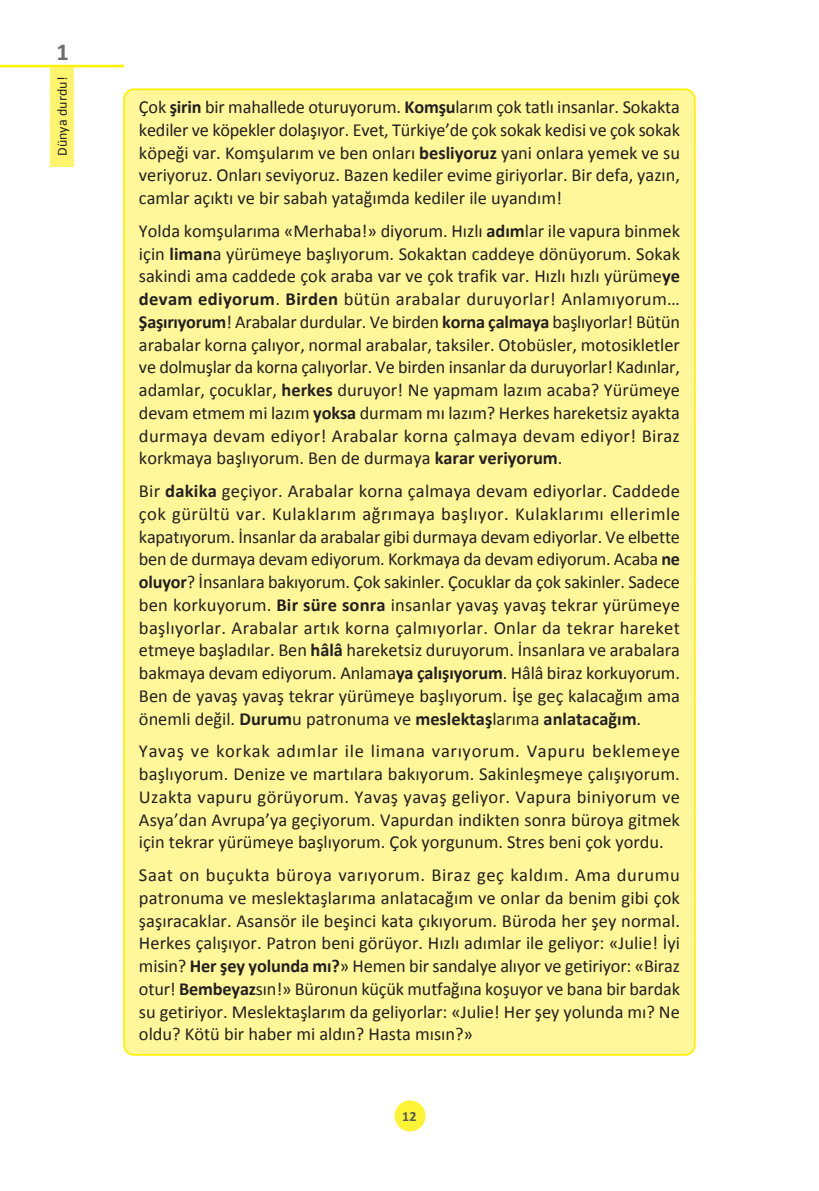
<style>
.page{position:relative;width:819px;height:1191px;background:#fff}
.page>*{position:absolute;margin:0;border:0;box-sizing:border-box;transform-origin:0 0}
.t1{font:700 24.5px "Calibri";color:#6c6d70}
.t2{font:18.38px/22.8px "Calibri";color:#231f20;text-align:justify}
.t3{font:14px "Calibri";letter-spacing:.01em;color:#231f20}
.t4{font:700 14px "Calibri";color:#57585a}
.s1{font-weight:700}
</style>
<div class="page">
<hr style="left:0;top:65px;width:124px;height:2px;background:#fff101">
<div style="left:50px;top:67px;width:24px;height:99px;background:#fff46d"></div>
<div style="left:394px;top:1100px;width:31px;height:31px;background:#fff335;border-radius:50%"></div>
<div style="left:124px;top:89px;width:570px;height:965px;background:#fff79a;border-radius:10px"></div>
<h1 class="t1" style="left:56px;top:36px;width:14px">1</h1>
<p class="t3" style="left:53px;top:156px;width:81px;rotate:-90deg">Dünya durdu!</p>
<p class="t2" style="left:139px;top:96px;width:542px">Çok <span class="s1">şirin</span> bir mahallede oturuyorum. <span class="s1">Komşu</span>larım çok tatlı insanlar. Sokakta kediler ve köpekler dolaşıyor. Evet, Türkiye’de çok sokak kedisi ve çok sokak köpeği var. Komşularım ve ben onları <span class="s1">besliyoruz</span> yani onlara yemek ve su veriyoruz. Onları seviyoruz. Bazen kediler evime giriyorlar. Bir defa, yazın, camlar açıktı ve bir sabah yatağımda kediler ile uyandım!</p>
<p class="t2" style="left:139px;top:219px;width:542px">Yolda komşularıma «Merhaba!» diyorum. Hızlı <span class="s1">adım</span>lar ile vapura binmek için <span class="s1">liman</span>a yürümeye başlıyorum. Sokaktan caddeye dönüyorum. Sokak sakindi ama caddede çok araba var ve çok trafik var. Hızlı hızlı yürüme<span class="s1">ye devam ediyorum</span>. <span class="s1">Birden</span> bütün arabalar duruyorlar! Anlamıyorum… <span class="s1">Şaşırıyorum</span>! Arabalar durdular. Ve birden <span class="s1">korna çalmaya</span> başlıyorlar! Bütün arabalar korna çalıyor, normal arabalar, taksiler. Otobüsler, motosikletler ve dolmuşlar da korna çalıyorlar. Ve birden insanlar da duruyorlar! Kadınlar, adamlar, çocuklar, <span class="s1">herkes</span> duruyor! Ne yapmam lazım acaba? Yürümeye devam etmem mi lazım <span class="s1">yoksa</span> durmam mı lazım? Herkes hareketsiz ayakta durmaya devam ediyor! Arabalar korna çalmaya devam ediyor! Biraz korkmaya başlıyorum. Ben de durmaya <span class="s1">karar veriyorum</span>.</p>
<p class="t2" style="left:139px;top:479px;width:542px">Bir <span class="s1">dakika</span> geçiyor. Arabalar korna çalmaya devam ediyorlar. Caddede çok gürültü var. Kulaklarım ağrımaya başlıyor. Kulaklarımı ellerimle kapatıyorum. İnsanlar da arabalar gibi durmaya devam ediyorlar. Ve elbette ben de durmaya devam ediyorum. Korkmaya da devam ediyorum. Acaba <span class="s1">ne oluyor</span>? İnsanlara bakıyorum. Çok sakinler. Çocuklar da çok sakinler. Sadece ben korkuyorum. <span class="s1">Bir süre sonra</span> insanlar yavaş yavaş tekrar yürümeye başlıyorlar. Arabalar artık korna çalmıyorlar. Onlar da tekrar hareket etmeye başladılar. Ben <span class="s1">hâlâ</span> hareketsiz duruyorum. İnsanlara ve arabalara bakmaya devam ediyorum. Anlama<span class="s1">ya çalışıyorum</span>. Hâlâ biraz korkuyorum.<br>Ben de yavaş yavaş tekrar yürümeye başlıyorum. İşe geç kalacağım ama önemli değil. <span class="s1">Durum</span>u patronuma ve <span class="s1">meslektaş</span>larıma <span class="s1">anlatacağım</span>.</p>
<p class="t2" style="left:139px;top:740px;width:542px">Yavaş ve korkak adımlar ile limana varıyorum. Vapuru beklemeye başlıyorum. Denize ve martılara bakıyorum. Sakinleşmeye çalışıyorum.<br>Uzakta vapuru görüyorum. Yavaş yavaş geliyor. Vapura biniyorum ve Asya’dan Avrupa’ya geçiyorum. Vapurdan indikten sonra büroya gitmek için tekrar yürümeye başlıyorum. Çok yorgunum. Stres beni çok yordu.</p>
<p class="t2" style="left:139px;top:863px;width:542px">Saat on buçukta büroya varıyorum. Biraz geç kaldım. Ama durumu patronuma ve meslektaşlarıma anlatacağım ve onlar da benim gibi çok şaşıracaklar. Asansör ile beşinci kata çıkıyorum. Büroda her şey normal.<br>Herkes çalışıyor. Patron beni görüyor. Hızlı adımlar ile geliyor: «Julie! İyi misin? <span class="s1">Her şey yolunda mı?</span>» Hemen bir sandalye alıyor ve getiriyor: «Biraz otur! <span class="s1">Bembeyaz</span>sın!» Büronun küçük mutfağına koşuyor ve bana bir bardak su getiriyor. Meslektaşlarım da geliyorlar: «Julie! Her şey yolunda mı? Ne oldu? Kötü bir haber mi aldın? Hasta mısın?»</p>
<p class="t4" style="left:402px;top:1107px;width:16px">12</p>
</div>
